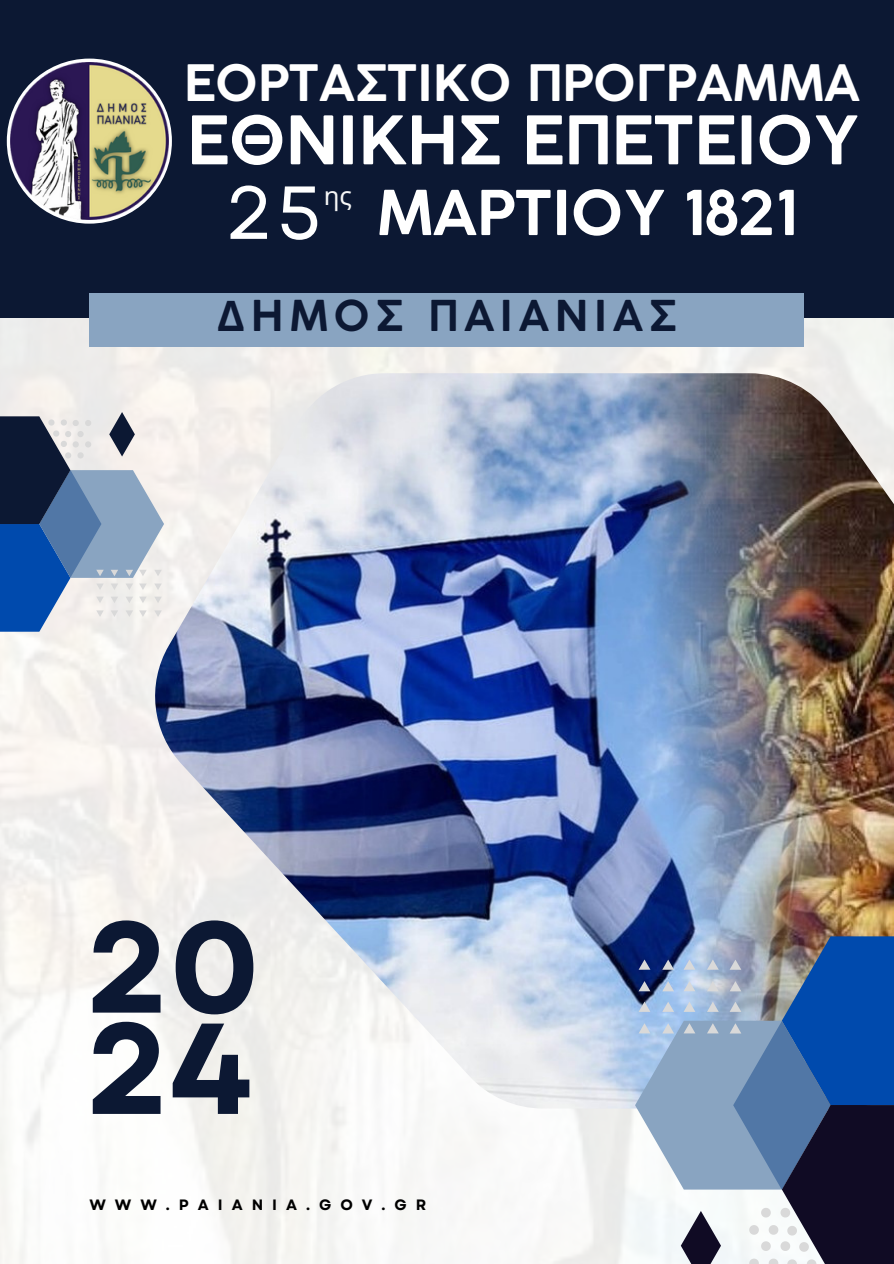
<style>
.page{position:relative;width:894px;height:1264px;background:#fff}
.page>*{position:absolute;margin:0;border:0;box-sizing:border-box;transform-origin:0 0}
.t1{font:700 129px/101.2px "Garet";color:#0c1833}
.t2{font:74.85px "Garet";color:#fff}
.t3{font:700 66px "Coco Gothic";color:#fff}
.t4{font:700 61.05px "Coco Gothic";color:#fff}
.t5{font:700 49.5px "Coco Gothic";color:#fff}
.t6{font:700 42px "Coco Gothic";letter-spacing:.14em;color:#0c1833}
.t7{font:25.5px "Noto Sans";color:#f7f7f7}
.t8{font:700 15px "Garet";letter-spacing:.6em;color:#000}
.s1{font-family:"Noto Sans"}
</style>
<div class="page">
<img style="left:0;top:318px;width:893px;height:945px">
<div style="left:0;top:0;width:893px;height:318px;background:#0c1833"></div>
<div style="left:89px;top:293px;width:715px;height:53px;background:#89a4c1"></div>
<img style="left:155px;top:373px;width:738px;height:735px">
<svg style="left:635px;top:936px;width:258px;height:327px;background:#6880a5"></svg>
<svg style="left:0;top:412px;width:164px;height:219px;background:#7c91b0"></svg>
<img style="left:10px;top:62px;width:159px;height:158px">
<p class="t5" style="left:184px;top:65px;width:677px">ΕΟΡΤΑΣΤΙΚΟ ΠΡΟΓΡΑΜΜΑ</p>
<p class="t3" style="left:187px;top:115px;width:671px">ΕΘΝΙΚΗΣ ΕΠΕΤΕΙΟΥ</p>
<p class="t2" style="left:225px;top:159px;width:98px">25</p>
<p class="t7" style="left:323px;top:178px;width:30px">ης</p>
<p class="t4" style="left:376px;top:190px;width:420px">ΜΑΡΤΙΟΥ 1821</p>
<h2 class="t6" style="left:217px;top:300px;width:460px"><span class="s1">Δ</span>ΗΜΟΣ ΠΑΙΑΝΙΑΣ</h2>
<h4 class="t1" style="left:86px;top:917px;width:175px">20<br>24</h4>
<p class="t8" style="left:89px;top:1194px;width:338px">WWW.PAIANIA.GOV.GR</p>
</div>
